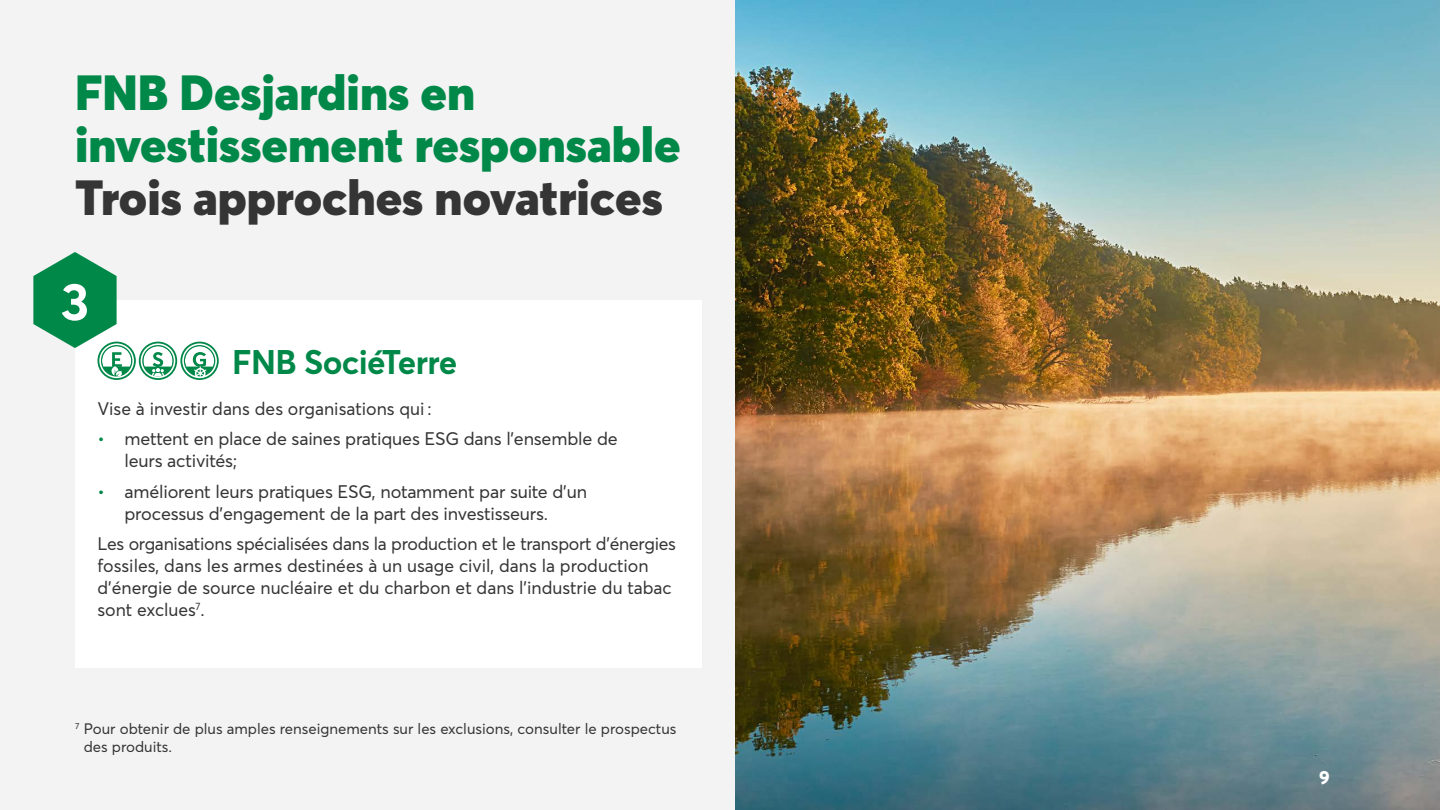
<style>
.page{position:relative;width:1440px;height:810px;background:#f3f3f3}
.page>*{position:absolute;margin:0;border:0;box-sizing:border-box;transform-origin:0 0}
.t1{font:700 52.5px "Averta";color:#fff}
.t2{font:900 48.75px/52.5px "Averta";color:#008849}
.t3{font:700 33.75px "Averta";letter-spacing:-.02em;color:#008849}
.t4{font:800 18.75px "Averta";color:#fff}
.t5{font:18px/21.8px "Averta";letter-spacing:-.01em;color:#353535}
.t6{font:15px/18px "Averta";color:#353535}
.s1{color:#353535}
.s2{color:#008849}
</style>
<div class="page">
<img style="left:736px;top:0;width:704px;height:810px">
<div style="left:75px;top:301px;width:626px;height:367px;background:#fff"></div>
<svg style="left:139px;top:342px;width:38px;height:38px"></svg>
<svg style="left:141px;top:343px;width:34px;height:35px"></svg>
<svg style="left:142px;top:345px;width:32px;height:32px"></svg>
<svg style="left:143px;top:346px;width:30px;height:31px"></svg>
<svg style="left:98px;top:342px;width:38px;height:38px"></svg>
<svg style="left:99px;top:343px;width:35px;height:35px"></svg>
<div style="left:101px;top:345px;width:31px;height:32px;background:#098c4f;border-radius:50%"></div>
<svg style="left:33px;top:252px;width:98px;height:125px"></svg>
<svg style="left:180px;top:342px;width:39px;height:38px"></svg>
<svg style="left:182px;top:343px;width:35px;height:35px"></svg>
<svg style="left:184px;top:345px;width:31px;height:32px"></svg>
<svg style="left:185px;top:346px;width:29px;height:32px"></svg>
<h2 class="t2" style="left:75px;top:65px;width:607px">FNB Desjardins en investissement responsable<br><span class="s1">Trois approches novatrices</span></h2>
<h3 class="t1" style="left:61px;top:268px;width:30px">3</h3>
<h3 class="t3" style="left:232px;top:341px;width:227px">FNB SociéTerre</h3>
<p class="t5" style="left:98px;top:397px;width:336px">Vise à investir dans des organisations qui :</p>
<p class="t5" style="left:124px;top:428px;width:495px;text-indent:-27px"><span class="s2">•</span> mettent en place de saines pratiques ESG dans l’ensemble de leurs activités;</p>
<p class="t5" style="left:124px;top:480px;width:464px;text-indent:-27px"><span class="s2">•</span> améliorent leurs pratiques ESG, notamment par suite d’un processus d’engagement de la part des investisseurs.</p>
<p class="t5" style="left:98px;top:533px;width:580px">Les organisations spécialisées dans la production et le transport d’énergies fossiles, dans les armes destinées à un usage civil, dans la production d’énergie de source nucléaire et du charbon et dans l’industrie du tabac sont exclues<sup>7</sup>.</p>
<p class="t6" style="left:84px;top:720px;width:594px;text-indent:-8px"><sup>7</sup> Pour obtenir de plus amples renseignements sur les exclusions, consulter le prospectus des produits.</p>
<p class="t4" style="left:1319px;top:765px;width:12px">9</p>
</div>
